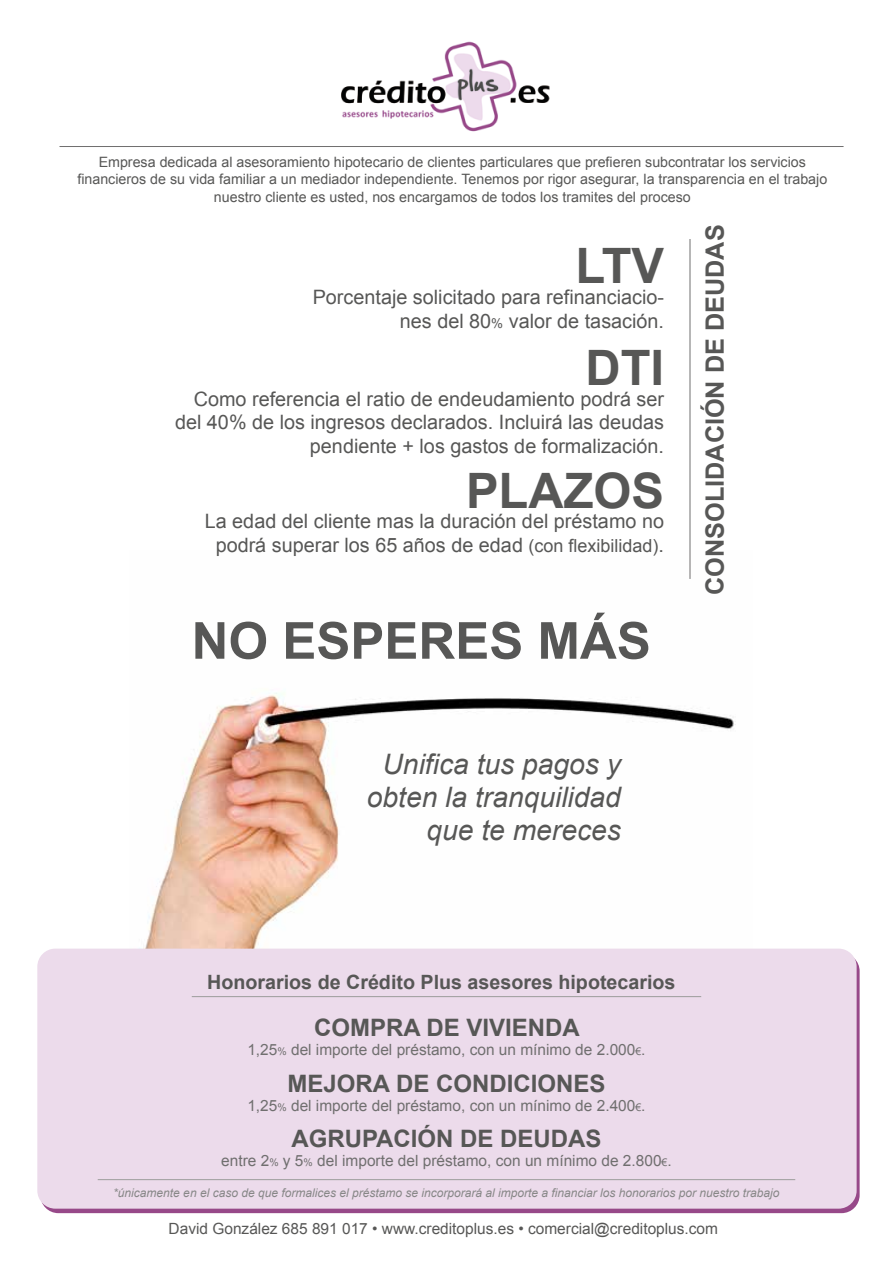
<style>
.page{position:relative;width:893px;height:1263px;background:#fff}
.page>*{position:absolute;margin:0;border:0;box-sizing:border-box;transform-origin:0 0}
.t1{font:700 51px "Arial";color:#575756}
.t2{font:700 48.9px "Arial";color:#575756}
.t3{font:italic 28.2px/32.8px "Arial";color:#575756;text-align:right}
.t4{font:700 25.2px "Arial";color:#575756}
.t5{font:700 24px "Arial";color:#575756}
.t6{font:19.8px/23.9px "Arial";color:#575756;text-align:right}
.t7{font:700 19.65px "Arial";color:#575756}
.t8{font:15.45px "Arial";color:#706f6f}
.t9{font:15.45px "Arial";color:#575756}
.t10{font:14.25px/17.1px "Arial";color:#575756;text-align:center}
.t11{font:italic 12px "Arial";color:#878787}
.s1{font-size:13.5px}
.s2{font-size:18px}
.s3{font-size:10.5px}
</style>
<div class="page">
<img style="left:130px;top:550px;width:623px;height:399px">
<img style="left:341px;top:41px;width:209px;height:91px">
<div style="left:37px;top:949px;width:820px;height:260px;background:#ecdbeb;border-radius:18px"></div>
<hr style="left:690px;top:239px;width:1px;height:340px;background:#706f6f">
<hr style="left:60px;top:146px;width:784px;height:1px;background:#706f6f">
<hr style="left:192px;top:996px;width:509px;height:1px;background:#9d9d9c">
<hr style="left:98px;top:1179px;width:697px;height:1px;background:#9d9d9c">
<p class="t10" style="left:77px;top:154px;width:751px">Empresa dedicada al asesoramiento hipotecario de clientes particulares que prefieren subcontratar los servicios financieros de su vida familiar a un mediador independiente. Tenemos por rigor asegurar, la transparencia en el trabajo nuestro cliente es usted, nos encargamos de todos los tramites del proceso</p>
<h2 class="t2" style="left:575px;top:233px;width:90px">LTV</h2>
<p class="t6" style="left:313px;top:286px;width:353px">Porcentaje solicitado para refinanciacio&shy;nes del 80<span class="s1">%</span> valor de tasación.</p>
<h2 class="t2" style="left:585px;top:335px;width:80px">DTI</h2>
<p class="t6" style="left:175px;top:387px;width:491px">Como referencia el ratio de endeudamiento podrá ser del 40% de los ingresos declarados. Incluirá las deudas pendiente + los gastos de formalización.</p>
<h2 class="t2" style="left:466px;top:458px;width:200px">PLAZOS</h2>
<p class="t6" style="left:205px;top:510px;width:461px;text-align:center">La edad del cliente mas la duración del préstamo no podrá superar los 65 años de edad <span class="s2">(con flexibilidad)</span>.</p>
<h1 class="t1" style="left:192px;top:607px;width:461px">NO ESPERES MÁS</h1>
<p class="t4" style="left:698px;top:595px;width:372px;rotate:-90deg">CONSOLIDACIÓN DE DEUDAS</p>
<h3 class="t3" style="left:367px;top:748px;width:256px">Unifica tus pagos y obten la tranquilidad que te mereces</h3>
<p class="t7" style="left:207px;top:969px;width:470px">Honorarios de Crédito Plus asesores hipotecarios</p>
<p class="t5" style="left:314px;top:1012px;width:267px">COMPRA DE VIVIENDA</p>
<p class="t8" style="left:247px;top:1039px;width:400px">1,25<span class="s3">%</span> del importe del préstamo, con un mínimo de 2.000<span class="s3">€</span>.</p>
<p class="t5" style="left:288px;top:1068px;width:319px">MEJORA DE CONDICIONES</p>
<p class="t8" style="left:247px;top:1095px;width:400px">1,25<span class="s3">%</span> del importe del préstamo, con un mínimo de 2.400<span class="s3">€</span>.</p>
<p class="t5" style="left:291px;top:1123px;width:312px">AGRUPACIÓN DE DEUDAS</p>
<p class="t8" style="left:221px;top:1150px;width:452px">entre 2<span class="s3">%</span> y 5<span class="s3">%</span> del importe del préstamo, con un mínimo de 2.800<span class="s3">€</span>.</p>
<p class="t11" style="left:113px;top:1185px;width:668px">*únicamente en el caso de que formalices el préstamo se incorporará al importe a financiar los honorarios por nuestro trabajo</p>
<p class="t9" style="left:169px;top:1218px;width:551px">David González 685 891 017 • www.creditoplus.es • comercial@creditoplus.com</p>
</div>
